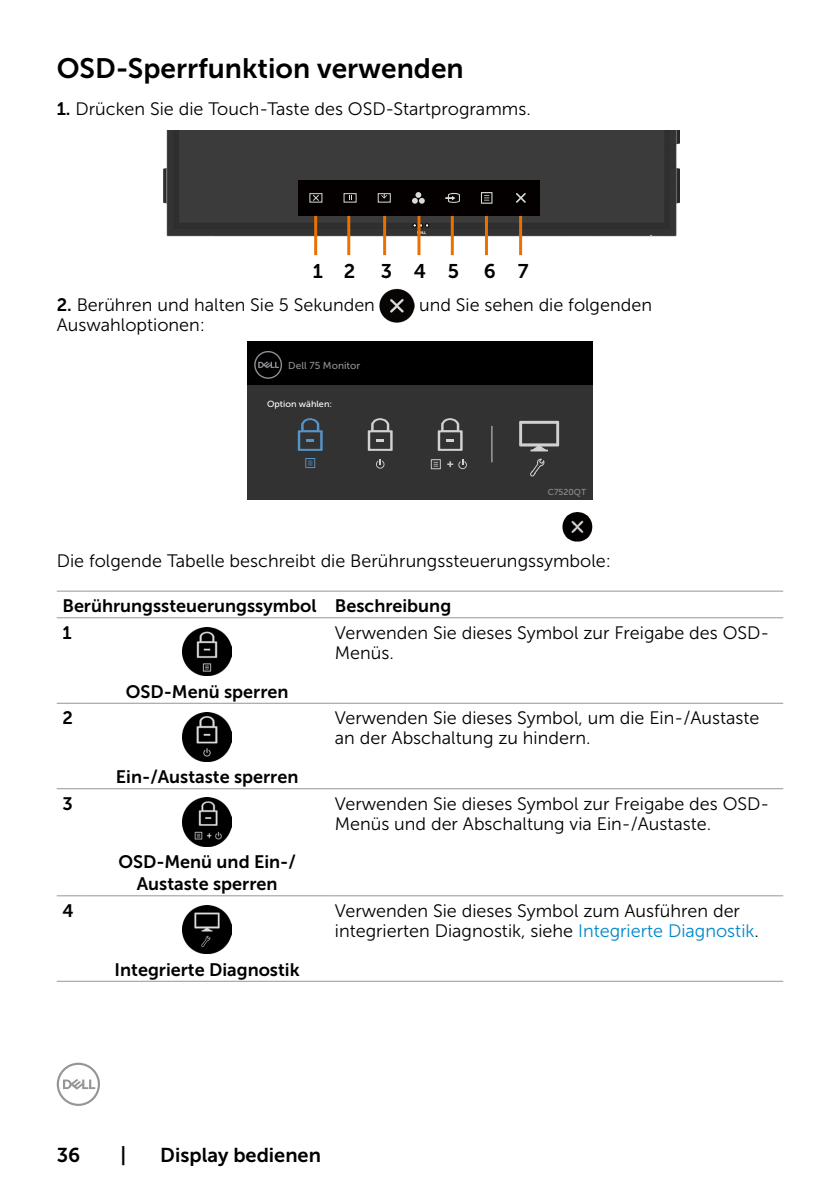
<style>
.page{position:relative;width:840px;height:1191px;background:#fff}
.page>*{position:absolute;margin:0;border:0;box-sizing:border-box;transform-origin:0 0}
.t1{font:28px "Museo Sans For Dell 700";color:#000}
.t2{font:20px "Museo Sans For Dell 700";color:#000}
.t3{font:19.8px "Museo Sans For Dell 700";color:#030000}
.t4{font:18px/20px "Museo Sans For Dell 300";color:#000}
.t5{font:18px/26.6px "Museo Sans For Dell 700";color:#000}
.t6{font:10px "Museo Sans For Dell 500";color:#8f9093}
.t7{font:8.8px "Museo Sans For Dell 500";color:#fff}
.t8{font:8.6px "Museo Sans For Dell 500";color:#8f9093}
.s1{font-family:"Museo Sans For Dell 700"}
.s2{color:#0087cb}
</style>
<div class="page">
<svg style="left:57px;top:1062px;width:43px;height:44px"></svg>
<img style="left:163px;top:131px;width:516px;height:109px">
<svg style="left:412px;top:224px;width:17px;height:3px"></svg>
<hr style="left:314px;top:216px;width:3px;height:39px;background:#ec6f00">
<hr style="left:347px;top:216px;width:3px;height:39px;background:#ec6f00">
<hr style="left:383px;top:216px;width:3px;height:39px;background:#ec6f00">
<hr style="left:417px;top:216px;width:3px;height:39px;background:#ec6f00">
<hr style="left:450px;top:216px;width:3px;height:39px;background:#ec6f00">
<hr style="left:484px;top:216px;width:3px;height:39px;background:#ec6f00">
<hr style="left:519px;top:216px;width:3px;height:39px;background:#ec6f00">
<div style="left:298px;top:180px;width:241px;height:35px;background:#040000"></div>
<svg style="left:480px;top:192px;width:12px;height:12px"></svg>
<svg style="left:445px;top:193px;width:14px;height:10px"></svg>
<svg style="left:412px;top:192px;width:12px;height:12px"></svg>
<svg style="left:516px;top:193px;width:9px;height:10px"></svg>
<div style="left:377px;top:193px;width:13px;height:9px;border:1px solid #d9d9d9"></div>
<svg style="left:381px;top:194px;width:6px;height:5px"></svg>
<div style="left:343px;top:193px;width:13px;height:9px;border:1px solid #d9d9d9"></div>
<svg style="left:313px;top:195px;width:6px;height:5px"></svg>
<div style="left:309px;top:193px;width:13px;height:9px;border:1px solid #d9d9d9"></div>
<img style="left:379px;top:288px;width:35px;height:34px">
<div style="left:247px;top:341px;width:345px;height:159px;background:#000"></div>
<div style="left:247px;top:385px;width:345px;height:115px;background:#333233"></div>
<svg style="left:254px;top:351px;width:28px;height:28px"></svg>
<svg style="left:305px;top:458px;width:10px;height:10px"></svg>
<svg style="left:297px;top:418px;width:25px;height:33px"></svg>
<svg style="left:367px;top:418px;width:25px;height:33px"></svg>
<svg style="left:437px;top:418px;width:25px;height:33px"></svg>
<svg style="left:376px;top:459px;width:8px;height:10px"></svg>
<svg style="left:430px;top:459px;width:10px;height:10px"></svg>
<svg style="left:447px;top:459px;width:19px;height:10px"></svg>
<hr style="left:491px;top:426px;width:1px;height:36px;background:#d0d1d2">
<svg style="left:519px;top:421px;width:40px;height:56px"></svg>
<img style="left:562px;top:512px;width:30px;height:30px">
<svg style="left:57px;top:591px;width:28px;height:1px"></svg>
<hr style="left:85px;top:591px;width:244px;height:1px;background:#939598">
<hr style="left:329px;top:591px;width:453px;height:1px;background:#939598">
<svg style="left:57px;top:617px;width:28px;height:1px"></svg>
<hr style="left:85px;top:617px;width:244px;height:1px;background:#939598">
<hr style="left:329px;top:617px;width:453px;height:1px;background:#939598">
<svg style="left:57px;top:703px;width:28px;height:1px"></svg>
<hr style="left:85px;top:703px;width:244px;height:1px;background:#939598">
<hr style="left:329px;top:703px;width:453px;height:1px;background:#939598">
<svg style="left:57px;top:788px;width:28px;height:1px"></svg>
<hr style="left:85px;top:788px;width:244px;height:1px;background:#939598">
<hr style="left:329px;top:788px;width:453px;height:1px;background:#939598">
<svg style="left:57px;top:895px;width:28px;height:1px"></svg>
<hr style="left:85px;top:895px;width:244px;height:1px;background:#939598">
<hr style="left:329px;top:895px;width:453px;height:1px;background:#939598">
<svg style="left:57px;top:980px;width:28px;height:2px"></svg>
<hr style="left:85px;top:981px;width:244px;height:1px;background:#939598">
<hr style="left:329px;top:981px;width:453px;height:1px;background:#939598">
<img style="left:182px;top:627px;width:49px;height:49px">
<img style="left:182px;top:712px;width:49px;height:49px">
<img style="left:182px;top:798px;width:49px;height:49px">
<img style="left:182px;top:905px;width:49px;height:49px">
<h1 class="t1" style="left:57px;top:52px;width:408px">OSD-Sperrfunktion verwenden</h1>
<p class="t4" style="left:57px;top:99px;width:475px"><span class="s1">1.</span> Drücken Sie die Touch-Taste des OSD-Startprogramms.</p>
<p class="t3" style="left:312px;top:260px;width:44px">1 2</p>
<p class="t3" style="left:380px;top:260px;width:149px">345 67</p>
<p class="t4" style="left:57px;top:295px;width:319px"><span class="s1">2.</span> Berühren und halten Sie 5 Sekunden</p>
<p class="t4" style="left:419px;top:295px;width:234px">und Sie sehen die folgenden</p>
<p class="t4" style="left:57px;top:315px;width:150px">Auswahloptionen:</p>
<p class="t6" style="left:288px;top:360px;width:73px">Dell 75 Monitor</p>
<p class="t7" style="left:267px;top:399px;width:67px">Option wählen:</p>
<p class="t8" style="left:547px;top:487px;width:40px">C7520QT</p>
<p class="t4" style="left:57px;top:551px;width:555px">Die folgende Tabelle beschreibt die Berührungssteuerungssymbole:</p>
<p class="t5" style="left:62px;top:592px;width:390px">Berührungssteuerungssymbol Beschreibung<br>1</p>
<p class="t4" style="left:334px;top:622px;width:435px">Verwenden Sie dieses Symbol zur Freigabe des OSD-<br>Menüs.</p>
<p class="t5" style="left:126px;top:678px;width:164px">OSD-Menü sperren</p>
<p class="t5" style="left:62px;top:704px;width:12px">2</p>
<p class="t4" style="left:334px;top:708px;width:426px">Verwenden Sie dieses Symbol, um die Ein-/Austaste an der Abschaltung zu hindern.</p>
<p class="t5" style="left:116px;top:763px;width:184px">Ein-/Austaste sperren</p>
<p class="t5" style="left:62px;top:790px;width:12px">3</p>
<p class="t4" style="left:334px;top:793px;width:435px">Verwenden Sie dieses Symbol zur Freigabe des OSD-<br>Menüs und der Abschaltung via Ein-/Austaste.</p>
<p class="t5" style="left:118px;top:851px;width:179px;line-height:21.6px;text-align:center">OSD-Menü und Ein-/<br>Austaste sperren</p>
<p class="t5" style="left:62px;top:897px;width:13px">4</p>
<p class="t4" style="left:334px;top:900px;width:425px">Verwenden Sie dieses Symbol zum Ausführen der integrierten Diagnostik, siehe <span class="s2">Integrierte Diagnostik</span>.</p>
<p class="t5" style="left:115px;top:956px;width:186px">Integrierte Diagnostik</p>
<p class="t2" style="left:57px;top:1143px;width:25px">36</p>
<p class="t2" style="left:120px;top:1143px;width:7px">|</p>
<p class="t2" style="left:160px;top:1143px;width:162px">Display bedienen</p>
</div>
